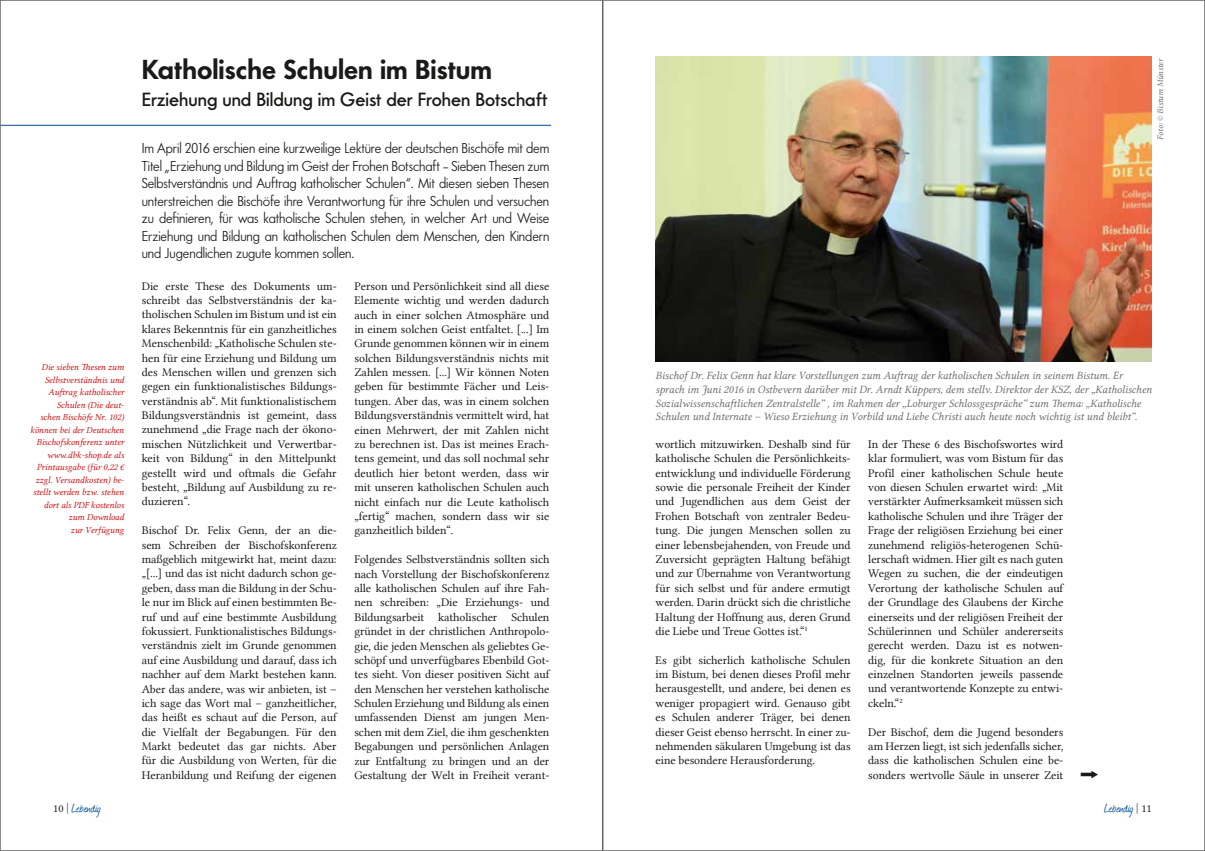
<style>
.page{position:relative;width:1205px;height:851px;background:#fff}
.page>*{position:absolute;margin:0;border:0;box-sizing:border-box;transform-origin:0 0}
.t1{font:600 28.75px "Futura No 2 D";color:#1a1a18}
.t2{font:500 20px "Futura No 2 D";color:#1a1a18}
.t3{font:15px/17.5px "Futura No 2 D";letter-spacing:-.005em;color:#1a1a18;text-align:justify}
.t4{font:15px "Journal";color:#004d91}
.t5{font:11.88px/14.4px "Lin Libertine";letter-spacing:-.005em;color:#1a1a18;text-align:justify}
.t6{font:11.25px/13.8px "Lin Libertine I";letter-spacing:-.005em;color:#6f6f6e}
.t7{font:9.38px/12.5px "Lin Libertine I";letter-spacing:-.005em;color:#cd1316;text-align:right}
.t8{font:8.75px "Lin Libertine I";color:#6f6f6e}
.s1{font-family:"Lin Libertine";font-size:11.25px;color:#1a1a18}
</style>
<div class="page">
<hr style="left:0;top:125px;width:551px;height:1px;background:#004d91">
<img style="left:656px;top:57px;width:496px;height:304px">
<hr style="left:602px;top:0;width:1px;height:850px;background:#1a1a18">
<p class="t7" style="left:30px;top:361px;width:95px">Die sieben Thesen zum<br>Selbstverständnis und<br>Auftrag katholischer<br>Schulen (Die deut-<br>schen Bischöfe Nr. 102) können bei der Deutschen<br>Bischofskonferenz unter www.dbk-shop.de als<br>Printausgabe (für 0,22 € zzgl. Versandkosten) be&shy;stellt werden bzw. stehen dort als PDF kostenlos zum Download<br>zur Verfügung</p>
<p class="t4" style="left:53px;top:797px;width:49px"><span class="s1">10 |</span> Lebendig</p>
<h1 class="t1" style="left:142px;top:52px;width:352px">Katholische Schulen im Bistum</h1>
<h2 class="t2" style="left:142px;top:88px;width:407px">Erziehung und Bildung im Geist der Frohen Botschaft</h2>
<p class="t3" style="left:142px;top:139px;width:409px">Im April 2016 erschien eine kurzweilige Lektüre der deutschen Bischöfe mit dem Titel „Erziehung und Bildung im Geist der Frohen Botschaft – Sieben Thesen zum Selbstverständnis und Auftrag katholischer Schulen“. Mit diesen sieben Thesen unterstreichen die Bischöfe ihre Verantwortung für ihre Schulen und versuchen zu definieren, für was katholische Schulen stehen, in welcher Art und Weise Erziehung und Bildung an katholischen Schulen dem Menschen, den Kindern und Jugendlichen zugute kommen sollen.</p>
<p class="t5" style="left:142px;top:278px;width:196px">Die erste These des Dokuments um&shy;schreibt das Selbstverständnis der ka&shy;tholischen Schulen im Bistum und ist ein klares Bekenntnis für ein ganzheitliches Menschenbild: „Katholische Schulen ste&shy;hen für eine Erziehung und Bildung um des Menschen willen und grenzen sich gegen ein funktionalistisches Bildungs&shy;verständnis ab“. Mit funktionalistischem Bildungsverständnis ist gemeint, dass zunehmend „die Frage nach der ökono&shy;mischen Nützlichkeit und Verwertbar&shy;keit von Bildung“ in den Mittelpunkt gestellt wird und oftmals die Gefahr besteht, „Bildung auf Ausbildung zu re&shy;duzieren“.</p>
<p class="t5" style="left:142px;top:523px;width:196px">Bischof Dr. Felix Genn, der an die&shy;sem Schreiben der Bischofskonferenz maßgeblich mitgewirkt hat, meint dazu: „[...] und das ist nicht dadurch schon ge&shy;geben, dass man die Bildung in der Schu&shy;le nur im Blick auf einen bestimmten Be&shy;ruf und auf eine bestimmte Ausbildung fokussiert. Funktionalistisches Bildungs&shy;verständnis zielt im Grunde genommen auf eine Ausbildung und darauf, dass ich nachher auf dem Markt bestehen kann.<br>Aber das andere, was wir anbieten, ist – ich sage das Wort mal – ganzheitlicher, das heißt es schaut auf die Person, auf die Vielfalt der Begabungen. Für den Markt bedeutet das gar nichts. Aber für die Ausbildung von Werten, für die Heranbildung und Reifung der eigenen</p>
<p class="t5" style="left:354px;top:279px;width:196px">Person und Persönlichkeit sind all diese Elemente wichtig und werden dadurch auch in einer solchen Atmosphäre und in einem solchen Geist entfaltet. [...] Im Grunde genommen können wir in einem solchen Bildungsverständnis nichts mit Zahlen messen. [...] Wir können Noten geben für bestimmte Fächer und Leis&shy;tungen. Aber das, was in einem solchen Bildungsverständnis vermittelt wird, hat einen Mehrwert, der mit Zahlen nicht zu berechnen ist. Das ist meines Erach&shy;tens gemeint, und das soll nochmal sehr deutlich hier betont werden, dass wir mit unseren katholischen Schulen auch nicht einfach nur die Leute katholisch „fertig“ machen, sondern dass wir sie ganzheitlich bilden“.</p>
<p class="t5" style="left:354px;top:552px;width:196px">Folgendes Selbstverständnis sollten sich nach Vorstellung der Bischofskonferenz alle katholischen Schulen auf ihre Fah&shy;nen schreiben: „Die Erziehungs- und Bildungsarbeit katholischer Schulen gründet in der christlichen Anthropolo&shy;gie, die jeden Menschen als geliebtes Ge&shy;schöpf und unverfügbares Ebenbild Got&shy;tes sieht. Von dieser positiven Sicht auf den Menschen her verstehen katholische Schulen Erziehung und Bildung als einen umfassenden Dienst am jungen Men&shy;schen mit dem Ziel, die ihm geschenkten Begabungen und persönlichen Anlagen zur Entfaltung zu bringen und an der Gestaltung der Welt in Freiheit verant-</p>
<p class="t8" style="left:1155px;top:140px;width:83px;rotate:-90deg">Foto: © Bistum Münster</p>
<p class="t6" style="left:656px;top:369px;width:498px">Bischof Dr. Felix Genn hat klare Vorstellungen zum Auftrag der katholischen Schulen in seinem Bistum. Er sprach im Juni 2016 in Ostbevern darüber mit Dr. Arndt Küppers, dem stellv. Direktor der KSZ, der „Katholischen Sozialwissenschaftlichen Zentralstelle“ , im Rahmen der „Loburger Schlossgespräche“ zum Thema: „Katholische Schulen und Internate – Wieso Erziehung in Vorbild und Liebe Christi auch heute noch wichtig ist und bleibt“.</p>
<p class="t5" style="left:656px;top:436px;width:196px">wortlich mitzuwirken. Deshalb sind für katholische Schulen die Persönlichkeits&shy;entwicklung und individuelle Förderung sowie die personale Freiheit der Kinder und Jugendlichen aus dem Geist der Frohen Botschaft von zentraler Bedeu&shy;tung. Die jungen Menschen sollen zu einer lebensbejahenden, von Freude und Zuversicht geprägten Haltung befähigt und zur Übernahme von Verantwortung für sich selbst und für andere ermutigt werden. Darin drückt sich die christliche Haltung der Hoffnung aus, deren Grund die Liebe und Treue Gottes ist.“<sup>1</sup></p>
<p class="t5" style="left:656px;top:652px;width:196px">Es gibt sicherlich katholische Schulen im Bistum, bei denen dieses Profil mehr herausgestellt, und andere, bei denen es weniger propagiert wird. Genauso gibt es Schulen anderer Träger, bei denen dieser Geist ebenso herrscht. In einer zu&shy;nehmenden säkularen Umgebung ist das eine besondere Herausforderung.</p>
<p class="t5" style="left:868px;top:436px;width:196px">In der These 6 des Bischofswortes wird klar formuliert, was vom Bistum für das Profil einer katholischen Schule heute von diesen Schulen erwartet wird: „Mit verstärkter Aufmerksamkeit müssen sich katholische Schulen und ihre Träger der Frage der religiösen Erziehung bei einer zunehmend religiös-heterogenen Schü&shy;lerschaft widmen. Hier gilt es nach guten Wegen zu suchen, die der eindeutigen Verortung der katholische Schulen auf der Grundlage des Glaubens der Kirche einerseits und der religiösen Freiheit der Schülerinnen und Schüler andererseits gerecht werden. Dazu ist es notwen&shy;dig, für die konkrete Situation an den einzelnen Standorten jeweils passende und verantwortende Konzepte zu entwi&shy;ckeln.“<sup>2</sup></p>
<p class="t5" style="left:868px;top:724px;width:196px">Der Bischof, dem die Jugend besonders am Herzen liegt, ist sich jedenfalls sicher, dass die katholischen Schulen eine be&shy;sonders wertvolle Säule in unserer Zeit</p>
<p class="t4" style="left:1104px;top:797px;width:49px">Lebendig <span class="s1">| 11</span></p>
</div>
